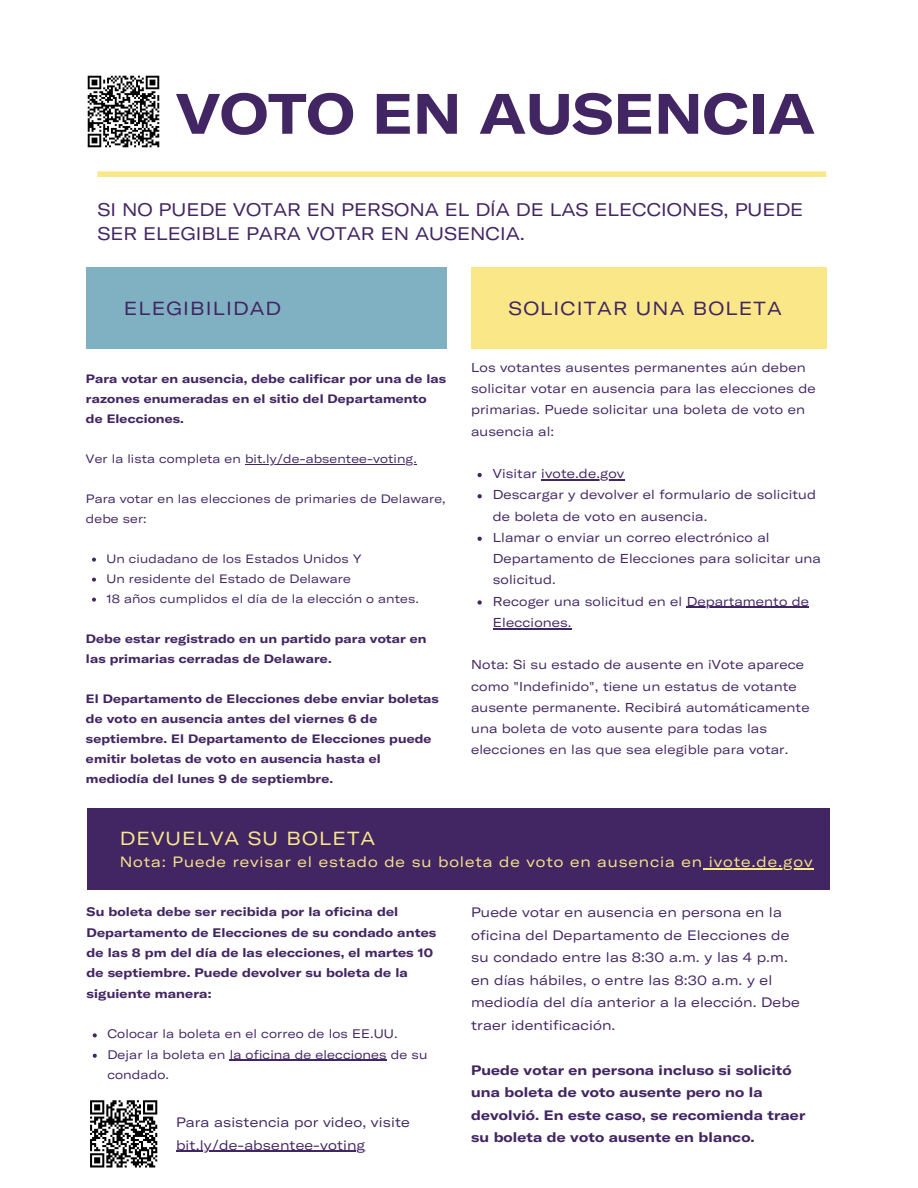
<style>
.page{position:relative;width:918px;height:1188px;background:#fff}
.page>*{position:absolute;margin:0;border:0;box-sizing:border-box;transform-origin:0 0}
.t1{font:700 expanded 56.1px "GT America";color:#422563}
.t2{font:expanded 18.75px "GT America";letter-spacing:.06em;color:#422563}
.t3{font:expanded 18.75px "GT America";letter-spacing:.06em;color:#fae788}
.t4{font:expanded 18px/24.8px "GT America";color:#422563}
.t5{font:expanded 14.7px "GT America";letter-spacing:.06em;color:#fae788}
.t6{font:expanded 13.5px/22.5px "GT America";letter-spacing:.01em;color:#422563}
.t7{font:700 expanded 13.5px/22.5px "GT America";letter-spacing:.01em;color:#422563}
.t8{font:expanded 12.75px/21.3px "GT America";letter-spacing:.01em;color:#422563}
.t9{font:700 expanded 12.15px/20.4px "GT America";letter-spacing:.01em;color:#422563}
.t10{font:expanded 12.15px/20.4px "GT America";letter-spacing:.01em;color:#422563}
.t11{font:700 expanded 12px/20px "GT America";letter-spacing:.01em;color:#422563}
.t12{font:expanded 12px "GT America";letter-spacing:.01em;color:#422563}
</style>
<div class="page">
<div style="left:87px;top:268px;width:360px;height:81px;background:#7fb1c3"></div>
<div style="left:97px;top:171px;width:729px;height:6px;background:#fae788"></div>
<div style="left:471px;top:268px;width:355px;height:81px;background:#fae788"></div>
<svg style="left:90px;top:1100px;width:68px;height:68px"></svg>
<svg style="left:93px;top:1033px;width:4px;height:4px"></svg>
<svg style="left:93px;top:1054px;width:4px;height:4px"></svg>
<hr style="left:230px;top:1060px;width:157px;height:1px;background:#422563">
<svg style="left:478px;top:473px;width:4px;height:4px"></svg>
<hr style="left:541px;top:479px;width:83px;height:1px;background:#422563">
<svg style="left:478px;top:494px;width:4px;height:4px"></svg>
<svg style="left:478px;top:537px;width:4px;height:4px"></svg>
<svg style="left:478px;top:600px;width:4px;height:5px"></svg>
<hr style="left:687px;top:607px;width:122px;height:1px;background:#422563">
<hr style="left:493px;top:628px;width:79px;height:1px;background:#422563">
<hr style="left:245px;top:464px;width:172px;height:1px;background:#422563">
<svg style="left:92px;top:558px;width:4px;height:4px"></svg>
<svg style="left:92px;top:578px;width:4px;height:4px"></svg>
<svg style="left:92px;top:598px;width:4px;height:4px"></svg>
<div style="left:87px;top:808px;width:743px;height:81px;background:#422563"></div>
<hr style="left:703px;top:868px;width:111px;height:1px;background:#fae788">
<hr style="left:176px;top:1151px;width:189px;height:1px;background:#422563">
<img style="left:87px;top:75px;width:73px;height:73px">
<p class="t1" style="left:176px;top:77px;width:641px">VOTO EN AUSENCIA</p>
<h2 class="t4" style="left:97px;top:196px;width:707px">SI NO PUEDE VOTAR EN PERSONA EL DÍA DE LAS ELECCIONES, PUEDE<br>SER ELEGIBLE PARA VOTAR EN AUSENCIA.</h2>
<p class="t2" style="left:124px;top:296px;width:159px">ELEGIBILIDAD</p>
<p class="t11" style="left:86px;top:368px;width:362px">Para votar en ausencia, debe calificar por una de las razones enumeradas en el sitio del Departamento de Elecciones.</p>
<p class="t12" style="left:86px;top:451px;width:332px">Ver la lista completa en bit.ly/de-absentee-voting.</p>
<p class="t12" style="left:86px;top:491px;width:361px">Para votar en las elecciones de primaries de Delaware,</p>
<p class="t12" style="left:86px;top:511px;width:62px">debe ser:</p>
<p class="t12" style="left:106px;top:551px;width:256px">Un ciudadano de los Estados Unidos Y</p>
<p class="t12" style="left:106px;top:571px;width:246px">Un residente del Estado de Delaware</p>
<p class="t12" style="left:106px;top:591px;width:314px">18 años cumplidos el día de la elección o antes.</p>
<h5 class="t11" style="left:86px;top:628px;width:342px">Debe estar registrado en un partido para votar en las primarias cerradas de Delaware.</h5>
<p class="t11" style="left:86px;top:688px;width:354px">El Departamento de Elecciones debe enviar boletas de voto en ausencia antes del viernes 6 de septiembre. El Departamento de Elecciones puede emitir boletas de voto en ausencia hasta el mediodía del lunes 9 de septiembre.</p>
<h5 class="t2" style="left:509px;top:296px;width:275px">SOLICITAR UNA BOLETA</h5>
<p class="t8" style="left:471px;top:356px;width:346px">Los votantes ausentes permanentes aún deben solicitar votar en ausencia para las elecciones de primarias. Puede solicitar una boleta de voto en ausencia al:</p>
<p class="t8" style="left:493px;top:462px;width:133px">Visitar ivote.de.gov</p>
<p class="t8" style="left:493px;top:484px;width:325px">Descargar y devolver el formulario de solicitud</p>
<p class="t8" style="left:493px;top:505px;width:278px">de boleta de voto en ausencia.<br>Llamar o enviar un correo electrónico al</p>
<p class="t8" style="left:493px;top:547px;width:330px">Departamento de Elecciones para solicitar una solicitud.<br>Recoger una solicitud en el Departamento de</p>
<h5 class="t8" style="left:493px;top:611px;width:80px">Elecciones.</h5>
<h5 class="t8" style="left:471px;top:654px;width:334px">Nota: Si su estado de ausente en iVote aparece</h5>
<h5 class="t8" style="left:471px;top:675px;width:340px">como "Indefinido", tiene un estatus de votante ausente permanente. Recibirá automáticamente una boleta de voto ausente para todas las elecciones en las que sea elegible para votar.</h5>
<h2 class="t3" style="left:120px;top:826px;width:257px">DEVUELVA SU BOLETA</h2>
<p class="t5" style="left:120px;top:852px;width:694px">Nota: Puede revisar el estado de su boleta de voto en ausencia en ivote.de.gov</p>
<p class="t6" style="left:471px;top:901px;width:330px">Puede votar en ausencia en persona en la oficina del Departamento de Elecciones de su condado entre las 8:30 a.m. y las 4 p.m. en días hábiles, o entre las 8:30 a.m. y el mediodía del día anterior a la elección. Debe traer identificación.</p>
<p class="t7" style="left:471px;top:1058px;width:336px">Puede votar en persona incluso si solicitó una boleta de voto ausente pero no la devolvió. En este caso, se recomienda traer su boleta de voto ausente en blanco.</p>
<h1 class="t9" style="left:87px;top:901px;width:351px">Su boleta debe ser recibida por la oficina del Departamento de Elecciones de su condado antes de las 8 pm del día de las elecciones, el martes 10 de septiembre. Puede devolver su boleta de la siguiente manera:</h1>
<h2 class="t10" style="left:107px;top:1023px;width:292px">Colocar la boleta en el correo de los EE.UU.</h2>
<h2 class="t10" style="left:107px;top:1044px;width:322px">Dejar la boleta en la oficina de elecciones de su condado.</h2>
<h4 class="t6" style="left:176px;top:1110px;width:235px">Para asistencia por video, visite</h4>
<h3 class="t6" style="left:176px;top:1133px;width:191px">bit.ly/de-absentee-voting</h3>
</div>
